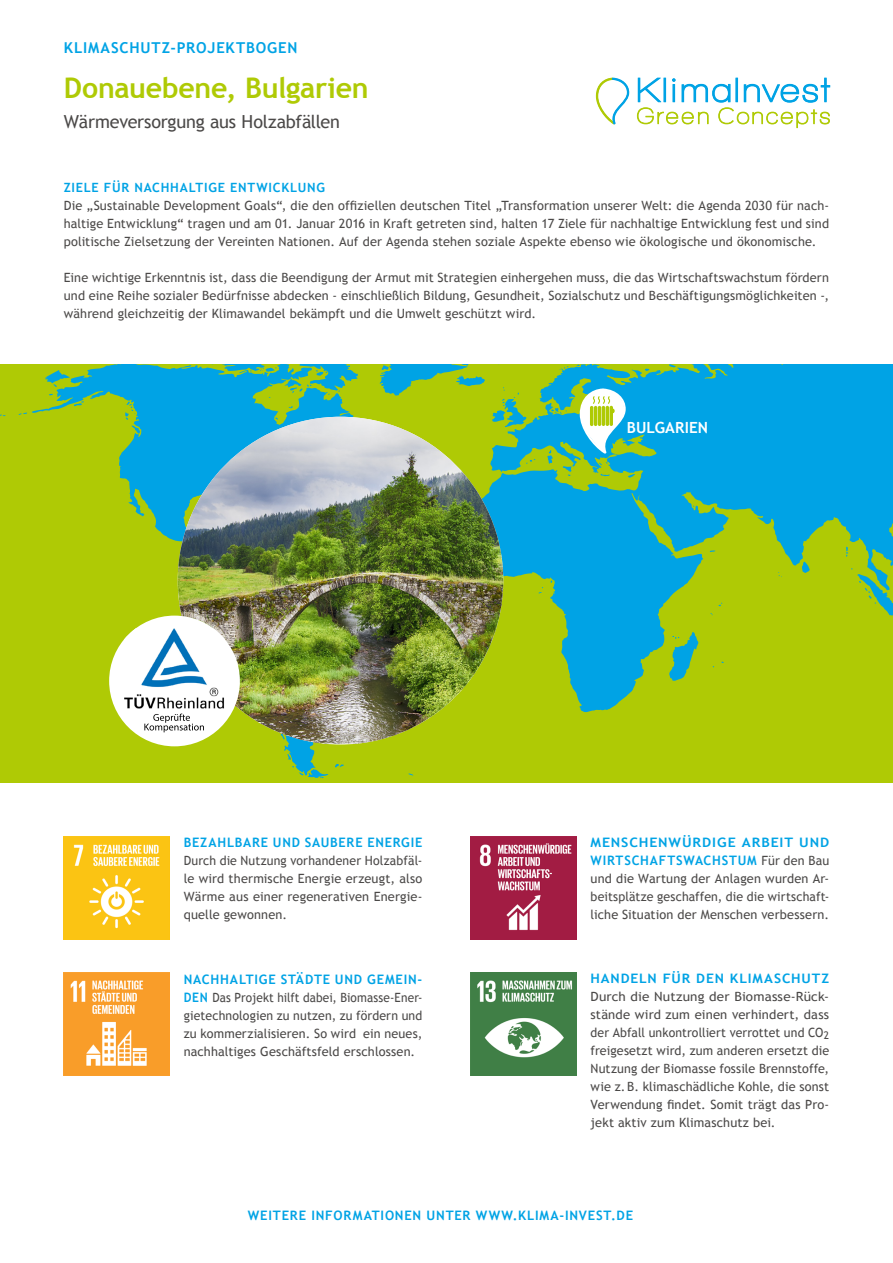
<style>
.page{position:relative;width:893px;height:1263px;background:#fff}
.page>*{position:absolute;margin:0;border:0;box-sizing:border-box;transform-origin:0 0}
.t1{font:700 28.5px "Trebuchet MS";letter-spacing:-.01em;color:#afca05}
.t2{font:18px "Trebuchet MS";letter-spacing:-.01em;color:#4b4948}
.t3{font:700 15.45px "Trebuchet MS";letter-spacing:.005em;color:#fff}
.t4{font:700 15px "Trebuchet MS";letter-spacing:.055em;color:#00a3e5}
.t5{font:700 13.05px "Trebuchet MS";letter-spacing:.06em;color:#00a3e5}
.t6{font:700 13.05px/18px "Trebuchet MS";letter-spacing:.06em;color:#00a3e5;scale:1.09 1}
.t7{font:700 13.05px "Trebuchet MS";letter-spacing:.06em;color:#00a3e5;scale:1.06 1}
.t8{font:12.75px/18px "Trebuchet MS";letter-spacing:.01em;color:#4b4948;text-align:justify}
.t9{font:12.75px/18px "Trebuchet MS";letter-spacing:.01em;color:#4b4948;text-align:justify;scale:1.05 1}
.t10{font:12.75px/18px "Trebuchet MS";letter-spacing:.01em;color:#4b4948;text-align:justify;scale:.93 1}
.t11{font:700 12.75px "Trebuchet MS";letter-spacing:.06em;color:#00a3e5}
.s1{font-weight:700;font-size:13.05px;color:#00a3e5}
.s2{font-weight:400;font-size:12.75px;color:#4b4948}
</style>
<div class="page">
<svg style="left:0;top:364px;width:893px;height:418px;background:#6ebb57"></svg>
<img style="left:471px;top:836px;width:105px;height:103px">
<img style="left:64px;top:836px;width:106px;height:103px">
<img style="left:471px;top:972px;width:105px;height:104px">
<img style="left:64px;top:972px;width:106px;height:104px">
<img style="left:178px;top:417px;width:325px;height:326px">
<div style="left:109px;top:616px;width:131px;height:130px;background:#fff;border-radius:50%"></div>
<img style="left:124px;top:628px;width:101px;height:81px">
<svg style="left:144px;top:713px;width:60px;height:19px"></svg>
<svg style="left:580px;top:388px;width:46px;height:65px"></svg>
<svg style="left:637px;top:78px;width:193px;height:50px"></svg>
<svg style="left:596px;top:78px;width:33px;height:46px"></svg>
<p class="t4" style="left:64px;top:38px;width:235px">KLIMASCHUTZ-PROJEKTBOGEN</p>
<h1 class="t1" style="left:64px;top:70px;width:306px">Donauebene, Bulgarien</h1>
<h2 class="t2" style="left:64px;top:111px;width:278px">Wärmeversorgung aus Holzabfällen</h2>
<p class="t11" style="left:64px;top:179px;width:263px">ZIELE FÜR NACHHALTIGE ENTWICKLUNG</p>
<p class="t8" style="left:64px;top:196px;width:767px">Die „Sustainable Development Goals“, die den offiziellen deutschen Titel „Transformation unserer Welt: die Agenda 2030 für nach&shy;haltige Entwicklung“ tragen und am 01. Januar 2016 in Kraft getreten sind, halten 17 Ziele für nachhaltige Entwicklung fest und sind politische Zielsetzung der Vereinten Nationen. Auf der Agenda stehen soziale Aspekte ebenso wie ökologische und ökonomische.</p>
<p class="t8" style="left:64px;top:268px;width:767px">Eine wichtige Erkenntnis ist, dass die Beendigung der Armut mit Strategien einhergehen muss, die das Wirtschaftswachstum fördern und eine Reihe sozialer Bedürfnisse abdecken - einschließlich Bildung, Gesundheit, Sozialschutz und Beschäftigungsmöglichkeiten -, während gleichzeitig der Klimawandel bekämpft und die Umwelt geschützt wird.</p>
<p class="t5" style="left:184px;top:834px;width:240px">BEZAHLBARE UND SAUBERE ENERGIE</p>
<p class="t8" style="left:184px;top:852px;width:240px">Durch die Nutzung vorhandener Holzabfäl&shy;le wird thermische Energie erzeugt, also Wärme aus einer regenerativen Energie&shy;quelle gewonnen.</p>
<p class="t5" style="left:184px;top:971px;width:240px">NACHHALTIGE STÄDTE UND GEMEIN-</p>
<p class="t10" style="left:184px;top:988px;width:258px"><span class="s1">DEN</span> Das Projekt hilft dabei, Biomasse-Ener&shy;gietechnologien zu nutzen, zu fördern und zu kommerzialisieren. So wird ein neues, nachhaltiges Geschäftsfeld erschlossen.</p>
<p class="t3" style="left:627px;top:418px;width:83px">BULGARIEN</p>
<p class="t6" style="left:590px;top:833px;width:220px">MENSCHENWÜRDIGE ARBEIT UND<br>WIRTSCHAFTSWACHSTUM <span class="s2">Für den Bau</span></p>
<p class="t8" style="left:590px;top:870px;width:240px">und die Wartung der Anlagen wurden Ar&shy;beitsplätze geschaffen, die die wirtschaft&shy;liche Situation der Menschen verbessern.</p>
<p class="t7" style="left:590px;top:970px;width:227px">HANDELN FÜR DEN KLIMASCHUTZ</p>
<p class="t9" style="left:590px;top:988px;width:229px">Durch die Nutzung der Biomasse-Rück&shy;stände wird zum einen verhindert, dass der Abfall unkontrolliert verrottet und CO<sub>2 </sub>freigesetzt wird, zum anderen ersetzt die Nutzung der Biomasse fossile Brennstoffe, wie z. B. klimaschädliche Kohle, die sonst Verwendung findet. Somit trägt das Pro&shy;jekt aktiv zum Klimaschutz bei.</p>
<p class="t5" style="left:248px;top:1208px;width:387px">WEITERE INFORMATIONEN UNTER WWW.KLIMA-INVEST.DE</p>
</div>
